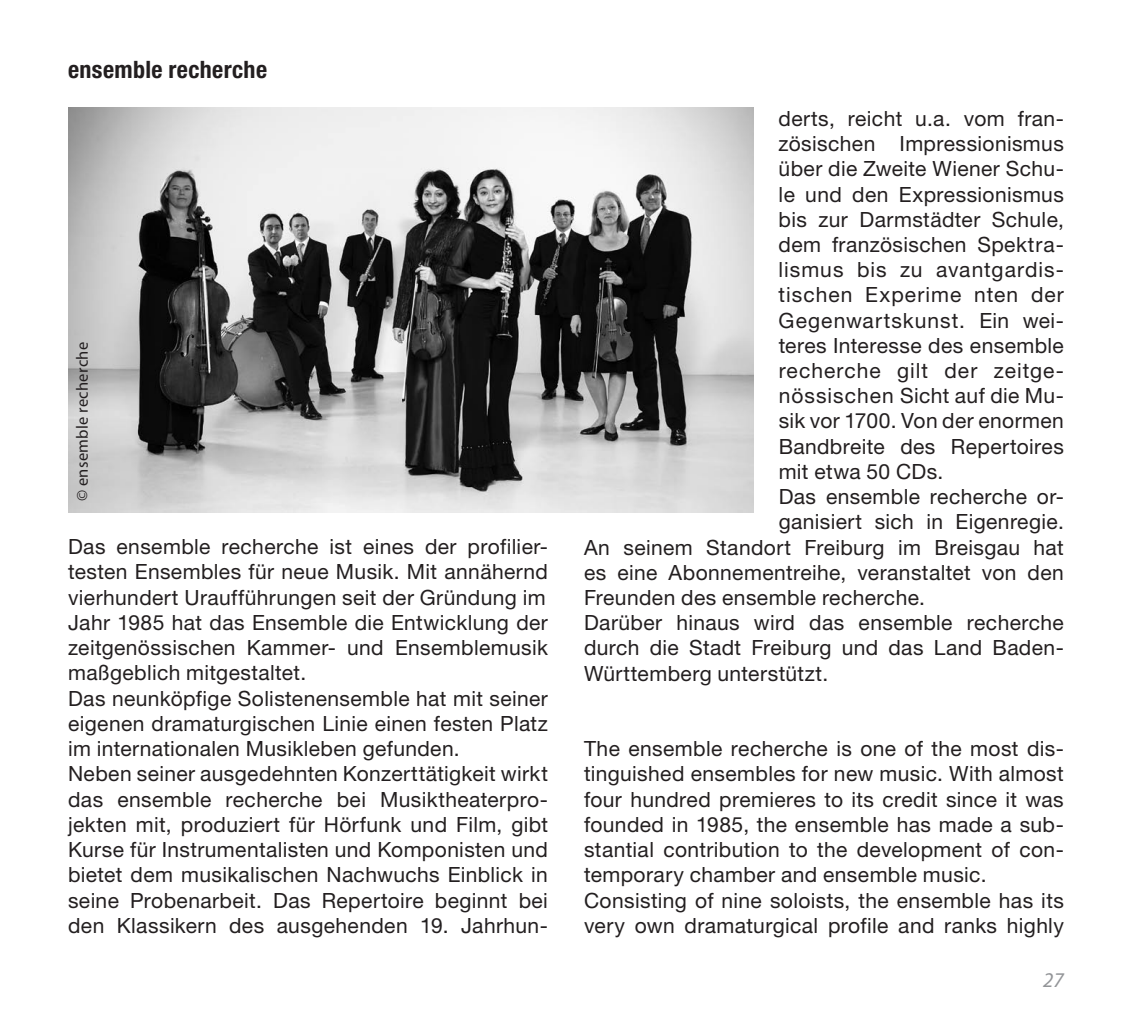
<style>
.page{position:relative;width:1132px;height:1021px;background:#fff}
.page>*{position:absolute;margin:0;border:0;box-sizing:border-box;transform-origin:0 0}
.t1{font:700 condensed 24px "Helvetica Neue";letter-spacing:.015em;color:#231f20}
.t2{font:21px/25.2px "Helvetica Neue";letter-spacing:.02em;color:#231f20}
.t3{font:21px "Helvetica Neue";letter-spacing:.05em;color:#231f20}
.t4{font:21px "Helvetica Neue";letter-spacing:.045em;color:#231f20}
.t5{font:italic 21px "Myriad";color:#939598}
.t6{font:16.5px "Myriad";letter-spacing:.02em;color:#231f20}
</style>
<div class="page">
<img style="left:68px;top:108px;width:684px;height:404px">
<p class="t1" style="left:68px;top:55px;width:200px">ensemble recherche</p>
<p class="t6" style="left:74px;top:501px;width:160px;rotate:-90deg">© ensemble recherche</p>
<p class="t2" style="left:68px;top:534px;width:481px">Das ensemble recherche ist eines der profilier&shy;testen Ensembles für neue Musik. Mit annähernd vierhundert Uraufführungen seit der Gründung im Jahr 1985 hat das Ensemble die Entwicklung der zeitgenössischen Kammer- und Ensemblemusik maßgeblich mitgestaltet.<br>Das neunköpfige Solistenensemble hat mit seiner eigenen dramaturgischen Linie einen festen Platz im internationalen Musikleben gefunden.<br>Neben seiner ausgedehnten Konzerttätigkeit wirkt das ensemble recherche bei Musiktheaterpro&shy;jekten mit, produziert für Hörfunk und Film, gibt Kurse für Instrumentalisten und Komponisten und bietet dem musikalischen Nachwuchs Einblick in seine Probenarbeit. Das Repertoire beginnt bei den Klassikern des ausgehenden 19. Jahrhun-</p>
<p class="t2" style="left:778px;top:105px;width:287px">derts, reicht u.a. vom fran-</p>
<p class="t2" style="left:778px;top:131px;width:286px">zösischen Impressionismus</p>
<p class="t2" style="left:778px;top:156px;width:287px">über die Zweite Wiener Schu-</p>
<p class="t2" style="left:778px;top:181px;width:287px">le und den Expressionismus</p>
<p class="t2" style="left:778px;top:206px;width:287px">bis zur Darmstädter Schule,</p>
<p class="t2" style="left:778px;top:231px;width:287px">dem französischen Spektra-</p>
<p class="t4" style="left:778px;top:257px;width:286px">lismus bis zu avantgardis-</p>
<p class="t3" style="left:778px;top:282px;width:287px">tischen Experime nten der</p>
<p class="t3" style="left:778px;top:307px;width:287px">Gegenwartskunst. Ein wei-</p>
<p class="t2" style="left:778px;top:332px;width:287px">teres Interesse des ensemble</p>
<p class="t3" style="left:778px;top:358px;width:287px">recherche gilt der zeitge-</p>
<p class="t2" style="left:778px;top:383px;width:287px">nössischen Sicht auf die Mu-</p>
<p class="t2" style="left:778px;top:408px;width:287px">sik vor 1700. Von der enormen</p>
<p class="t2" style="left:778px;top:433px;width:287px">Bandbreite des Repertoires</p>
<p class="t2" style="left:778px;top:458px;width:166px">mit etwa 50 CDs.</p>
<p class="t2" style="left:778px;top:483px;width:287px">Das ensemble recherche or-</p>
<p class="t2" style="left:778px;top:509px;width:286px">ganisiert sich in Eigenregie.</p>
<p class="t2" style="left:584px;top:534px;width:481px">An seinem Standort Freiburg im Breisgau hat</p>
<p class="t2" style="left:584px;top:559px;width:481px">es eine Abonnementreihe, veranstaltet von den</p>
<p class="t2" style="left:584px;top:584px;width:342px">Freunden des ensemble recherche.</p>
<p class="t2" style="left:584px;top:609px;width:481px">Darüber hinaus wird das ensemble recherche</p>
<p class="t2" style="left:584px;top:635px;width:481px">durch die Stadt Freiburg und das Land Baden-</p>
<p class="t2" style="left:584px;top:660px;width:246px">Württemberg unterstützt.</p>
<p class="t2" style="left:584px;top:735px;width:481px">The ensemble recherche is one of the most dis&shy;tinguished ensembles for new music. With almost four hundred premieres to its credit since it was founded in 1985, the ensemble has made a sub&shy;stantial contribution to the development of con&shy;temporary chamber and ensemble music.<br>Consisting of nine soloists, the ensemble has its very own dramaturgical profile and ranks highly</p>
<p class="t5" style="left:1042px;top:969px;width:22px">27</p>
</div>
